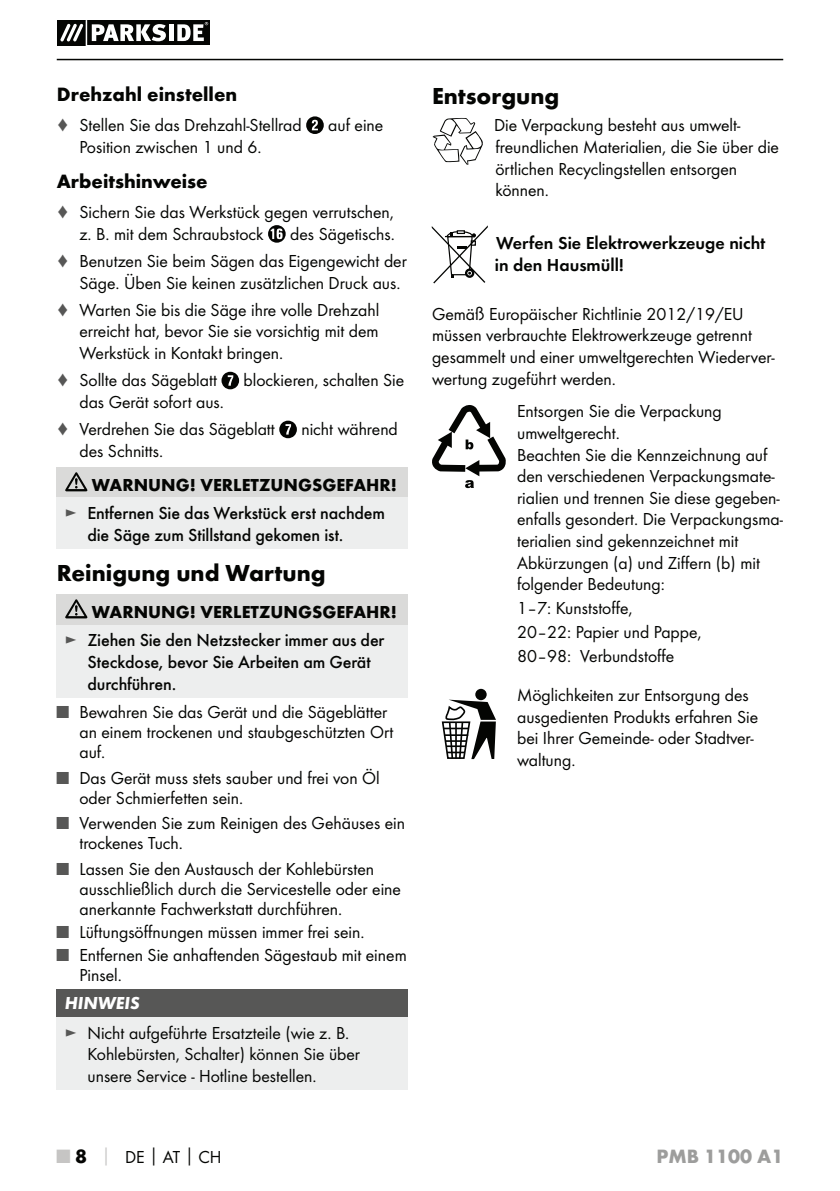
<style>
.page{position:relative;width:840px;height:1191px;background:#fff}
.page>*{position:absolute;margin:0;border:0;box-sizing:border-box;transform-origin:0 0}
.t1{font:700 24px "Futura";color:#040503}
.t2{font:700 20px "Futura";color:#040503}
.t3{font:700 20px "Futura";color:#9d9d9c}
.t4{font:18px/21.6px "Futura Boo";color:#040503}
.t5{font:500 18px/28px "Futura";letter-spacing:-.01em;color:#040503}
.t6{font:18px/21.6px "Futura Dem";color:#040503}
.t7{font:italic 700 18px "Futura";color:#fff}
.s1{color:#575756}
.s2{font-weight:700}
.s3{font-family:"Futura Boo";font-weight:400;color:#575756}
.s4{font-family:"Futura";font-weight:700;font-size:20px;color:#c6c5c4}
.s5{font-family:"Futura";font-weight:700;font-size:20px}
.s6{font-family:"Futura";font-weight:700;color:#c6c5c4}
.s7{font-family:"Futura";font-weight:700}
</style>
<div class="page">
<hr style="left:57px;top:59px;width:725px;height:1px;background:#040503">
<svg style="left:57px;top:21px;width:152px;height:24px"></svg>
<svg style="left:306px;top:116px;width:17px;height:18px"></svg>
<svg style="left:268px;top:225px;width:17px;height:18px"></svg>
<svg style="left:221px;top:372px;width:18px;height:17px"></svg>
<svg style="left:279px;top:420px;width:18px;height:18px"></svg>
<div style="left:57px;top:468px;width:351px;height:30px;background:#dadad9"></div>
<div style="left:57px;top:498px;width:351px;height:51px;background:#edeeee"></div>
<svg style="left:65px;top:472px;width:22px;height:19px"></svg>
<div style="left:57px;top:595px;width:351px;height:30px;background:#dadad9"></div>
<div style="left:57px;top:625px;width:351px;height:72px;background:#edeeee"></div>
<svg style="left:65px;top:599px;width:22px;height:19px"></svg>
<div style="left:57px;top:989px;width:351px;height:28px;background:#575756"></div>
<div style="left:57px;top:1017px;width:351px;height:73px;background:#edeeee"></div>
<svg style="left:432px;top:405px;width:73px;height:83px"></svg>
<div style="left:475px;top:689px;width:11px;height:11px;background:#040503;border-radius:50%"></div>
<svg style="left:441px;top:699px;width:54px;height:60px"></svg>
<svg style="left:432px;top:118px;width:50px;height:47px"></svg>
<svg style="left:431px;top:226px;width:56px;height:57px"></svg>
<p class="t2" style="left:57px;top:86px;width:182px">Drehzahl einstellen</p>
<p class="t4" style="left:57px;top:115px;width:246px"><span class="s1">♦</span> Stellen Sie das Drehzahl-Stellrad</p>
<p class="t4" style="left:328px;top:115px;width:57px">auf eine</p>
<p class="t4" style="left:79px;top:137px;width:183px">Position zwischen 1 und 6.</p>
<p class="t2" style="left:57px;top:173px;width:152px">Arbeitshinweise</p>
<p class="t4" style="left:79px;top:202px;width:316px;text-indent:-23px"><span class="s1">♦</span> Sichern Sie das Werkstück gegen verrutschen, z. B. mit dem Schraubstock</p>
<p class="t4" style="left:57px;top:221px;width:351px;line-height:27.2px;text-indent:233px">des Sägetischs. <span class="s1">♦</span> Benutzen Sie beim Sägen das Eigengewicht der</p>
<p class="t4" style="left:57px;top:270px;width:345px;line-height:27.2px;text-indent:23px">Säge. Üben Sie keinen zusätzlichen Druck aus. <span class="s1">♦</span> Warten Sie bis die Säge ihre volle Drehzahl</p>
<p class="t4" style="left:79px;top:321px;width:300px">erreicht hat, bevor Sie sie vorsichtig mit dem<br>Werkstück in Kontakt bringen.</p>
<p class="t4" style="left:57px;top:370px;width:162px"><span class="s1">♦</span> Sollte das Sägeblatt</p>
<p class="t4" style="left:243px;top:370px;width:162px">blockieren, schalten Sie</p>
<p class="t4" style="left:57px;top:389px;width:219px;line-height:27.2px;text-indent:23px">das Gerät sofort aus.<br><span class="s1">♦</span> Verdrehen Sie das Sägeblatt</p>
<p class="t4" style="left:301px;top:419px;width:98px">nicht während</p>
<p class="t4" style="left:79px;top:441px;width:85px">des Schnitts.</p>
<p class="t5" style="left:65px;top:472px;width:333px;text-indent:27px"><span class="s2">WARNUNG! VERLETZUNGSGEFAHR! </span><span class="s3">►</span> Entfernen Sie das Werkstück erst nachdem</p>
<p class="t5" style="left:87px;top:522px;width:257px">die Säge zum Stillstand gekomen ist.</p>
<h1 class="t1" style="left:57px;top:563px;width:270px">Reinigung und Wartung</h1>
<p class="t5" style="left:65px;top:599px;width:333px;text-indent:27px"><span class="s2">WARNUNG! VERLETZUNGSGEFAHR! </span><span class="s3">►</span> Ziehen Sie den Netzstecker immer aus der</p>
<p class="t5" style="left:87px;top:652px;width:284px;line-height:21.6px">Steckdose, bevor Sie Arbeiten am Gerät durchführen.</p>
<p class="t4" style="left:79px;top:703px;width:315px;line-height:20px;text-indent:-23px"><span class="s1">■</span> Bewahren Sie das Gerät und die Sägeblätter an einem trockenen und staubgeschützten Ort auf.</p>
<p class="t4" style="left:79px;top:768px;width:302px;line-height:20px;text-indent:-23px"><span class="s1">■</span> Das Gerät muss stets sauber und frei von Öl oder Schmierfetten sein.</p>
<p class="t4" style="left:79px;top:814px;width:327px;line-height:20px;text-indent:-23px"><span class="s1">■</span> Verwenden Sie zum Reinigen des Gehäuses ein trockenes Tuch.</p>
<p class="t4" style="left:79px;top:860px;width:323px;line-height:20px;text-indent:-23px"><span class="s1">■</span> Lassen Sie den Austausch der Kohlebürsten ausschließlich durch die Servicestelle oder eine anerkannte Fachwerkstatt durchführen.</p>
<p class="t4" style="left:57px;top:922px;width:309px"><span class="s1">■</span> Lüftungsöffnungen müssen immer frei sein.</p>
<p class="t4" style="left:79px;top:945px;width:328px;line-height:20px;text-indent:-23px"><span class="s1">■</span> Entfernen Sie anhaftenden Sägestaub mit einem<br>Pinsel.</p>
<p class="t7" style="left:65px;top:991px;width:76px">HINWEIS</p>
<p class="t4" style="left:87px;top:1023px;width:274px;text-indent:-23px"><span class="s1">►</span> Nicht aufgeführte Ersatzteile (wie z. B.<br>Kohlebürsten, Schalter) können Sie über unsere Service - Hotline bestellen.</p>
<h1 class="t1" style="left:432px;top:87px;width:129px">Entsorgung</h1>
<p class="t4" style="left:494px;top:115px;width:286px">Die Verpackung besteht aus umwelt&shy;freundlichen Materialien, die Sie über die örtlichen Recyclingstellen entsorgen können.</p>
<p class="t6" style="left:494px;top:233px;width:272px">Werfen Sie Elektrowerkzeuge nicht in den Hausmüll!</p>
<p class="t4" style="left:432px;top:304px;width:344px">Gemäß Europäischer Richtlinie 2012/19/EU müssen verbrauchte Elektrowerkzeuge getrennt gesammelt und einer umweltgerechten Wiederver&shy;wertung zugeführt werden.</p>
<p class="t4" style="left:517px;top:401px;width:267px">Entsorgen Sie die Verpackung umweltgerecht.<br>Beachten Sie die Kennzeichnung auf den verschiedenen Verpackungsmate&shy;rialien und trennen Sie diese gegeben&shy;enfalls gesondert. Die Verpackungsma&shy;terialien sind gekennzeichnet mit<br>Abkürzungen (a) und Ziffern (b) mit folgender Bedeutung:</p>
<p class="t4" style="left:517px;top:597px;width:186px;line-height:24px">1–7: Kunststoffe,<br>20–22: Papier und Pappe,<br>80–98: Verbundstoffe</p>
<p class="t4" style="left:517px;top:685px;width:242px">Möglichkeiten zur Entsorgung des ausgedienten Produkts erfahren Sie bei Ihrer Gemeinde- oder Stadtver&shy;waltung.</p>
<p class="t4" style="left:57px;top:1146px;width:166px"><span class="s4">■</span> <span class="s5">8</span> <span class="s6">│</span> DE<span class="s7">│</span>AT<span class="s7">│</span>CH</p>
<p class="t3" style="left:656px;top:1148px;width:128px">PMB 1100 A1</p>
</div>
